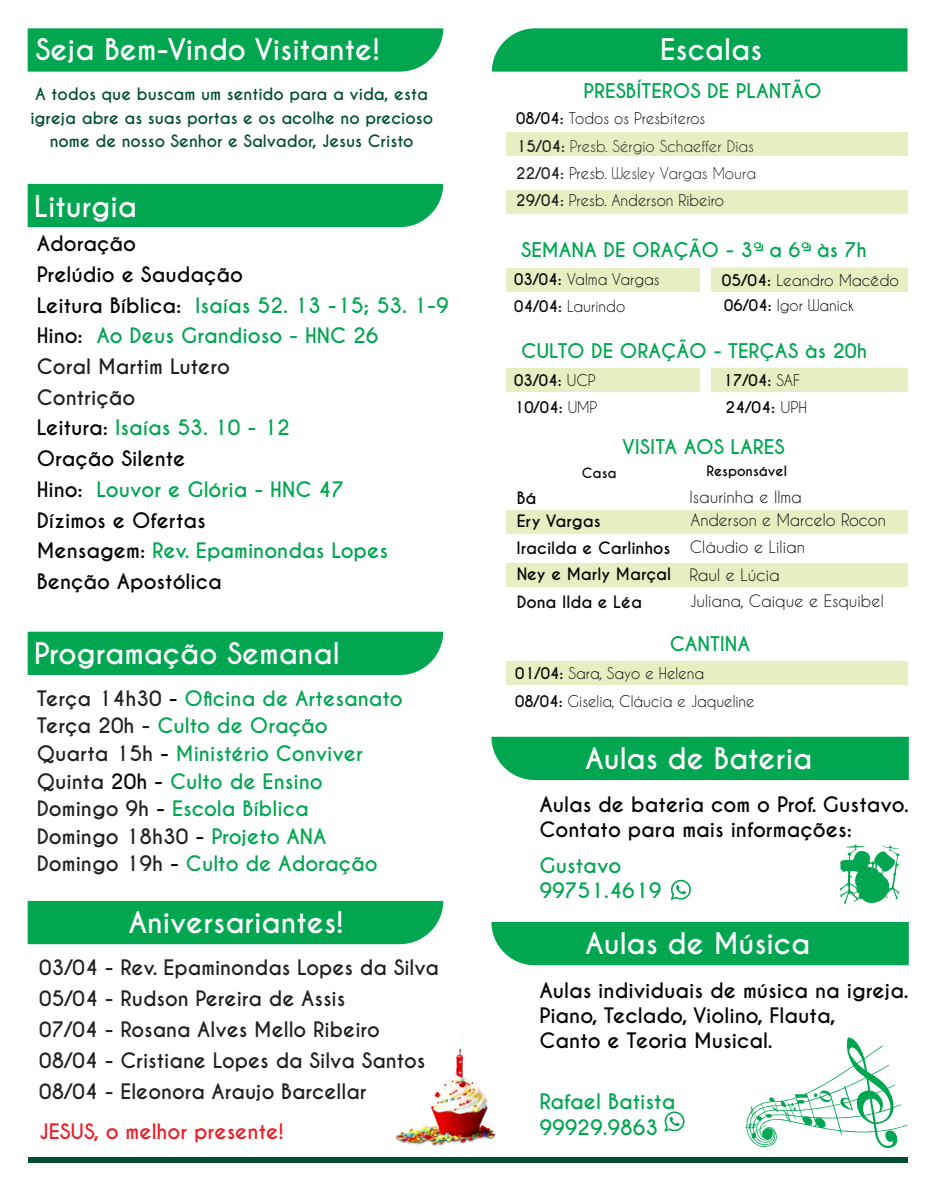
<style>
.page{position:relative;width:943px;height:1191px;background:#fff}
.page>*{position:absolute;margin:0;border:0;box-sizing:border-box;transform-origin:0 0}
.t1{font:700 28px "Caviar Dreams";color:#fff}
.t2{font:700 20px/30.8px "Caviar Dreams";color:#050505}
.t3{font:700 20px/27.6px "Caviar Dreams";color:#00a650}
.t4{font:700 20px/31px "Caviar Dreams";color:#231f20}
.t5{font:700 20px "Caviar Dreams";color:#ed1c24}
.t6{font:700 19px "Caviar Dreams";color:#00a650}
.t7{font:700 16px/23.2px "Caviar Dreams";color:#004e33;text-align:center}
.t8{font:16px/27.2px "Caviar Dreams";color:#050505}
.t9{font:700 16px/27.8px "Caviar Dreams";color:#050505}
.t10{font:15.2px/27.2px "Caviar Dreams";color:#050505;scale:.96 1}
.t11{font:700 15.2px/27.6px "Caviar Dreams";color:#050505;scale:.96 1}
.t12{font:15.2px/25.4px "Caviar Dreams";color:#050505}
.t13{font:700 13.4px "Caviar Dreams";color:#050505}
.s1{color:#00a650}
.s2{color:#231f20}
.s3{color:#050505}
.s4{font-weight:700}
.s5{font-weight:700;color:#231f20}
.s6{font-weight:400}
</style>
<div class="page">
<div style="left:491px;top:922px;width:417px;height:43px;background:#00a650"></div>
<div style="left:28px;top:631px;width:415px;height:44px;background:#00a650"></div>
<div style="left:28px;top:1157px;width:879px;height:5px;background:#004e33"></div>
<div style="left:492px;top:28px;width:415px;height:44px;background:#00a650"></div>
<div style="left:506px;top:190px;width:401px;height:23px;background:#e6efc1"></div>
<div style="left:506px;top:133px;width:401px;height:23px;background:#e6efc1"></div>
<svg style="left:745px;top:1037px;width:162px;height:111px"></svg>
<svg style="left:664px;top:1111px;width:20px;height:20px"></svg>
<img style="left:395px;top:1034px;width:101px;height:113px">
<div style="left:28px;top:901px;width:415px;height:43px;background:#00a650"></div>
<div style="left:28px;top:184px;width:415px;height:43px;background:#00a650"></div>
<div style="left:28px;top:28px;width:415px;height:44px;background:#00a650"></div>
<div style="left:506px;top:563px;width:401px;height:23px;background:#e6efc1"></div>
<div style="left:506px;top:510px;width:401px;height:23px;background:#e6efc1"></div>
<div style="left:506px;top:368px;width:193px;height:23px;background:#e6efc1"></div>
<div style="left:711px;top:368px;width:197px;height:24px;background:#e6efc1"></div>
<div style="left:491px;top:736px;width:417px;height:44px;background:#00a650"></div>
<svg style="left:670px;top:879px;width:21px;height:21px"></svg>
<svg style="left:840px;top:844px;width:59px;height:59px"></svg>
<div style="left:506px;top:661px;width:401px;height:24px;background:#e6efc1"></div>
<div style="left:506px;top:268px;width:193px;height:23px;background:#e6efc1"></div>
<div style="left:711px;top:268px;width:197px;height:24px;background:#e6efc1"></div>
<h1 class="t1" style="left:35px;top:38px;width:346px">Seja Bem-Vindo Visitante!</h1>
<p class="t7" style="left:30px;top:84px;width:404px">A todos que buscam um sentido para a vida, esta igreja abre as suas portas e os acolhe no precioso nome de nosso Senhor e Salvador, Jesus Cristo</p>
<h1 class="t1" style="left:34px;top:195px;width:104px">Liturgia</h1>
<p class="t2" style="left:37px;top:230px;width:413px">Adoração<br>Prelúdio e Saudação<br>Leitura Bíblica: <span class="s1">Isaías 52. 13 -15; 53. 1-9<br></span>Hino: <span class="s1">Ao Deus Grandioso - HNC 26<br></span><span class="s2">Coral Martim Lutero<br>Contrição<br></span>Leitura: <span class="s1">Isaías 53. 10 - 12<br></span>Oração Silente<br>Hino: <span class="s1">Louvor e Glória - HNC 47<br></span>Dízimos e Ofertas<br>Mensagem: <span class="s1">Rev. Epaminondas Lopes<br></span>Benção Apostólica</p>
<h1 class="t1" style="left:34px;top:642px;width:307px">Programação Semanal</h1>
<p class="t3" style="left:37px;top:686px;width:367px"><span class="s2">Terça 14h30</span> <span class="s3">-</span> Oficina de Artesanato<br><span class="s2">Terça 20h -</span> Culto de Oração<br><span class="s2">Quarta 15h</span> <span class="s3">-</span> Ministério Conviver<br><span class="s2">Quinta</span> <span class="s3">20h -</span> Culto de Ensino<br><span class="s2">Domingo 9h</span> <span class="s3">-</span> Escola Bíblica<br><span class="s2">Domingo 18h30</span> <span class="s3">-</span> Projeto ANA<br><span class="s2">Domingo 19h</span> <span class="s3">-</span> Culto de Adoração</p>
<h1 class="t1" style="left:128px;top:911px;width:216px">Aniversariantes!</h1>
<p class="t4" style="left:39px;top:953px;width:401px">03/04 - Rev. Epaminondas Lopes da Silva 05/04 - Rudson Pereira de Assis<br>07/04 - Rosana Alves Mello Ribeiro 08/04 - Cristiane Lopes da Silva Santos 08/04 - Eleonora Araujo Barcellar</p>
<p class="t5" style="left:40px;top:1123px;width:246px">JESUS, o melhor presente!</p>
<h1 class="t1" style="left:660px;top:39px;width:104px">Escalas</h1>
<p class="t6" style="left:583px;top:84px;width:239px">PRESBÍTEROS DE PLANTÃO</p>
<p class="t10" style="left:516px;top:106px;width:251px"><span class="s4">08/04:</span> Todos os Presbíteros<br><span class="s5">15/04:</span> <span class="s2">Presb. Sérgio Schaeffer Dias<br></span><span class="s5">22/04:</span> Presb. <span class="s2">Wesley Vargas Moura<br></span><span class="s5">29/04:</span> Presb. Anderson Ribeiro</p>
<p class="t6" style="left:521px;top:242px;width:347px">SEMANA DE ORAÇÃO - 3ª a 6ª às 7h</p>
<p class="t10" style="left:514px;top:266px;width:153px"><span class="s4">03/04:</span> Valma Vargas<br><span class="s4">04/04:</span> Laurindo</p>
<p class="t12" style="left:722px;top:268px;width:179px"><span class="s4">05/04:</span> Leandro Macêdo<br><span class="s4">06/04:</span> Igor Wanick</p>
<p class="t6" style="left:521px;top:343px;width:348px">CULTO DE ORAÇÃO - TERÇAS às 20h</p>
<p class="t11" style="left:514px;top:367px;width:88px">03/04: <span class="s6">UCP<br></span>10/04: <span class="s6">UMP</span></p>
<p class="t11" style="left:722px;top:367px;width:89px">17/04: <span class="s6">SAF<br></span>24/04: <span class="s6">UPH</span></p>
<p class="t6" style="left:622px;top:439px;width:164px">VISITA AOS LARES</p>
<p class="t13" style="left:582px;top:467px;width:36px">Casa</p>
<p class="t13" style="left:706px;top:466px;width:82px">Responsável</p>
<p class="t9" style="left:516px;top:488px;width:85px;line-height:22.8px">Bá<br>Ery Vargas</p>
<p class="t9" style="left:516px;top:535px;width:155px">Iracilda e Carlinhos</p>
<p class="t9" style="left:516px;top:561px;width:156px">Ney e Marly Marçal<br>Dona Ilda e Léa</p>
<p class="t8" style="left:689px;top:485px;width:114px">Isaurinha e Ilma</p>
<p class="t8" style="left:689px;top:535px;width:117px">Cláudio e Lilian<br>Raul e Lúcia</p>
<p class="t8" style="left:690px;top:508px;width:197px">Anderson e Marcelo Rocon</p>
<p class="t8" style="left:690px;top:589px;width:195px">Juliana, Caique e Esquibel</p>
<p class="t6" style="left:669px;top:636px;width:82px">CANTINA</p>
<p class="t10" style="left:515px;top:660px;width:251px;line-height:28.4px"><span class="s4">01/04:</span> Sara, Sayo e Helena<br><span class="s4">08/04:</span> Giselia, Cláucia e Jaqueline</p>
<h1 class="t1" style="left:585px;top:747px;width:228px">Aulas de Bateria</h1>
<p class="t2" style="left:539px;top:793px;width:371px;line-height:25.4px">Aulas de bateria com o Prof. Gustavo.<br>Contato para mais informações:</p>
<p class="t3" style="left:539px;top:854px;width:123px;line-height:25.4px">Gustavo<br>99751.4619</p>
<h1 class="t1" style="left:585px;top:932px;width:226px">Aulas de Música</h1>
<p class="t2" style="left:539px;top:978px;width:370px;line-height:25.4px">Aulas individuais de música na igreja.<br>Piano, Teclado, Violino, Flauta,<br>Canto e Teoria Musical.</p>
<p class="t3" style="left:539px;top:1090px;width:137px;line-height:25.4px">Rafael Batista<br>99929.9863</p>
</div>
